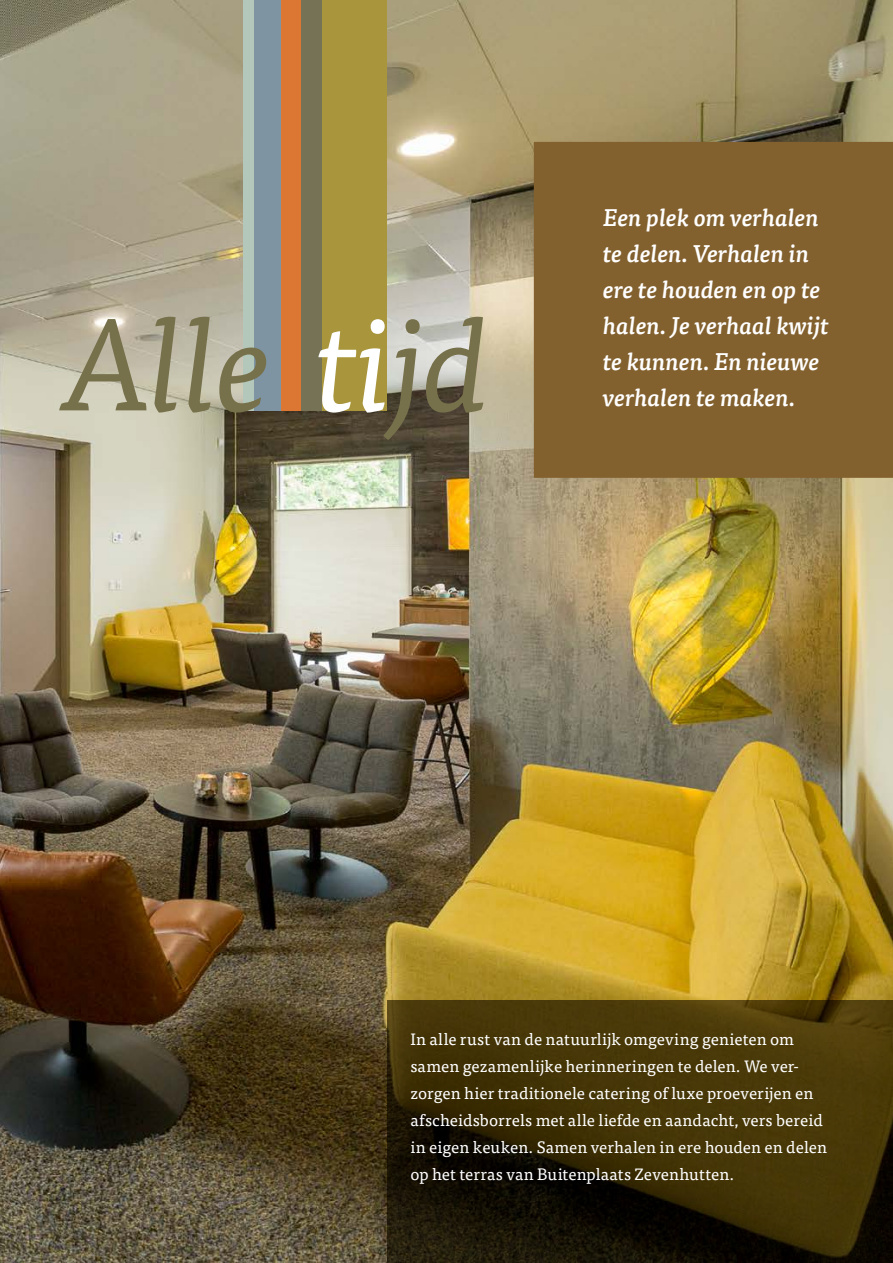
<style>
.page{position:relative;width:893px;height:1263px;background:#fff}
.page>*{position:absolute;margin:0;border:0;box-sizing:border-box;transform-origin:0 0}
.t1{font:italic 129px "Tisa Pro";letter-spacing:-.02em;color:#76704b}
.t2{font:italic 500 24px/36px "Tisa Pro";color:#fff}
.t3{font:16.5px/27px "Tisa Pro";letter-spacing:.005em;color:#fff}
.s1{color:#fff}
</style>
<div class="page">
<img style="left:0;top:0;width:893px;height:1263px">
<div style="left:281px;top:0;width:20px;height:411px;background:#db7733"></div>
<div style="left:322px;top:0;width:65px;height:411px;background:#a9953b"></div>
<div style="left:244px;top:0;width:10px;height:411px;background:#b3c8ba"></div>
<div style="left:301px;top:0;width:21px;height:411px;background:#767255"></div>
<div style="left:254px;top:0;width:27px;height:411px;background:#7e94a2"></div>
<svg style="left:387px;top:1000px;width:506px;height:263px;background:#352906"></svg>
<img style="left:0;top:0;width:1px;height:145px">
<div style="left:534px;top:142px;width:359px;height:336px;background:#83612f"></div>
<img style="left:0;top:1047px;width:1px;height:216px">
<h1 class="t1" style="left:60px;top:271px;width:434px">Alle <span class="s1">ti</span>jd</h1>
<h2 class="t2" style="left:603px;top:198px;width:227px">Een plek om verhalen te delen. Verhalen in ere te houden en op te halen. Je verhaal kwijt te kunnen. En nieuwe</h2>
<h2 class="t2" style="left:603px;top:378px;width:194px">verhalen te maken.</h2>
<p class="t3" style="left:410px;top:1025px;width:418px">In alle rust van de natuurlijk omgeving genieten om samen gezamenlijke herinneringen te delen. We ver&shy;zorgen hier traditionele catering of luxe proeverijen en afscheidsborrels met alle liefde en aandacht, vers bereid in eigen keuken. Samen verhalen in ere houden en delen op het terras van Buitenplaats Zevenhutten.</p>
</div>
